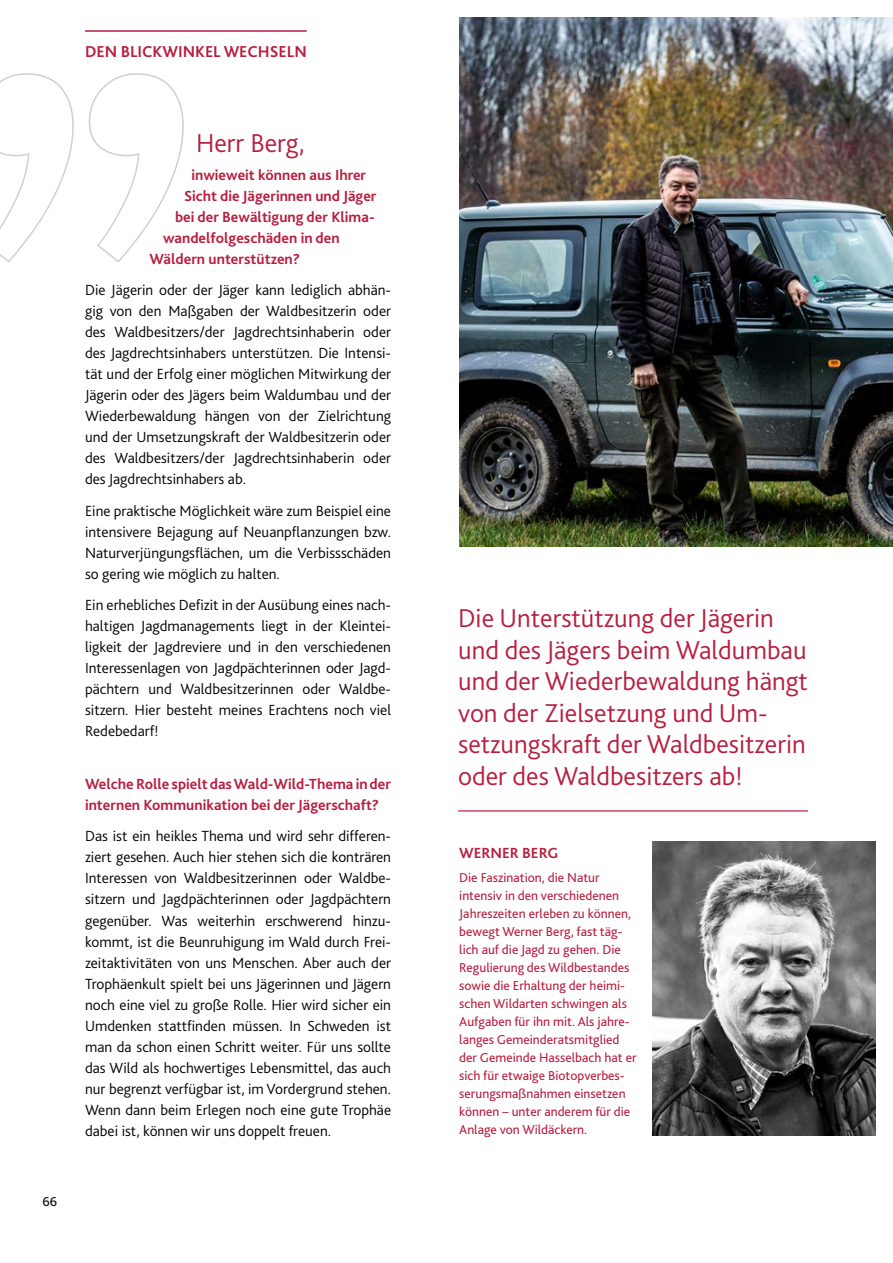
<style>
.page{position:relative;width:893px;height:1263px;background:#fff}
.page>*{position:absolute;margin:0;border:0;box-sizing:border-box;transform-origin:0 0}
.t1{font:300 27px/31.5px "Bliss 2";color:#b71e3f}
.t2{font:700 16.5px "Bliss 2";color:#b71e3f}
.t3{font:300 15.3px/21px "Bliss 2";color:#000;text-align:justify}
.t4{font:700 15.3px/21px "Bliss 2";color:#b71e3f}
.t5{font:13.5px/18px "Bliss 2";color:#b71e3f}
.t6{font:13.5px "Bliss 2";color:#000}
</style>
<div class="page">
<hr style="left:85px;top:30px;width:222px;height:2px;background:#b71e3f">
<img style="left:653px;top:842px;width:223px;height:293px">
<img style="left:459px;top:17px;width:434px;height:530px">
<hr style="left:458px;top:810px;width:350px;height:1px;background:#b71e3f">
<svg style="left:0;top:73px;width:184px;height:190px"></svg>
<p class="t2" style="left:85px;top:41px;width:223px">DEN BLICKWINKEL WECHSELN</p>
<p class="t6" style="left:43px;top:1193px;width:16px">66</p>
<h1 class="t1" style="left:196px;top:126px;width:110px">Herr Berg,</h1>
<p class="t4" style="left:192px;top:164px;width:176px">inwieweit können aus Ihrer</p>
<p class="t4" style="left:184px;top:185px;width:194px">Sicht die Jägerinnen und Jäger</p>
<p class="t4" style="left:175px;top:206px;width:199px">bei der Bewältigung der Klima-</p>
<p class="t4" style="left:163px;top:227px;width:178px">wandelfolgeschäden in den</p>
<p class="t4" style="left:150px;top:248px;width:152px">Wäldern unterstützen?</p>
<p class="t3" style="left:85px;top:279px;width:308px">Die Jägerin oder der Jäger kann lediglich abhän&shy;gig von den Maßgaben der Waldbesitzerin oder des Waldbesitzers/der Jagdrechtsinhaberin oder des Jagdrechtsinhabers unterstützen. Die Intensi&shy;tät und der Erfolg einer möglichen Mitwirkung der Jägerin oder des Jägers beim Waldumbau und der Wiederbewaldung hängen von der Zielrichtung und der Umsetzungskraft der Waldbesitzerin oder des Waldbesitzers/der Jagdrechtsinhaberin oder des Jagdrechtsinhabers ab.</p>
<p class="t3" style="left:85px;top:500px;width:308px">Eine praktische Möglichkeit wäre zum Beispiel eine intensivere Bejagung auf Neuanpflanzungen bzw.<br>Naturverjüngungsflächen, um die Verbissschäden so gering wie möglich zu halten.</p>
<p class="t3" style="left:85px;top:594px;width:308px">Ein erhebliches Defizit in der Ausübung eines nach&shy;haltigen Jagdmanagements liegt in der Kleintei&shy;ligkeit der Jagdreviere und in den verschiedenen Interessenlagen von Jagdpächterinnen oder Jagd&shy;pächtern und Waldbesitzerinnen oder Waldbe&shy;sitzern. Hier besteht meines Erachtens noch viel Redebedarf!</p>
<p class="t4" style="left:85px;top:773px;width:308px">Welche Rolle spielt das Wald-Wild-Thema in der internen Kommunikation bei der Jägerschaft?</p>
<p class="t3" style="left:85px;top:825px;width:308px">Das ist ein heikles Thema und wird sehr differen&shy;ziert gesehen. Auch hier stehen sich die konträren Interessen von Waldbesitzerinnen oder Waldbe&shy;sitzern und Jagdpächterinnen oder Jagdpächtern gegenüber. Was weiterhin erschwerend hinzu&shy;kommt, ist die Beunruhigung im Wald durch Frei&shy;zeitaktivitäten von uns Menschen. Aber auch der Trophäenkult spielt bei uns Jägerinnen und Jägern noch eine viel zu große Rolle. Hier wird sicher ein Umdenken stattfinden müssen. In Schweden ist man da schon einen Schritt weiter. Für uns sollte das Wild als hochwertiges Lebensmittel, das auch nur begrenzt verfügbar ist, im Vordergrund stehen.<br>Wenn dann beim Erlegen noch eine gute Trophäe dabei ist, können wir uns doppelt freuen.</p>
<h1 class="t1" style="left:458px;top:602px;width:351px">Die Unterstützung der Jägerin und des Jägers beim Waldumbau und der Wiederbewaldung hängt von der Zielsetzung und Um&shy;setzungskraft der Waldbesitzerin oder des Waldbesitzers ab!</h1>
<p class="t4" style="left:459px;top:842px;width:101px">WERNER BERG</p>
<p class="t5" style="left:459px;top:869px;width:179px">Die Faszination, die Natur intensiv in den verschiedenen<br>Jahreszeiten erleben zu können, bewegt Werner Berg, fast täg&shy;lich auf die Jagd zu gehen. Die<br>Regulierung des Wildbestandes sowie die Erhaltung der heimi&shy;schen Wildarten schwingen als<br>Aufgaben für ihn mit. Als jahre&shy;langes Gemeinderatsmitglied der Gemeinde Hasselbach hat er sich für etwaige Biotopverbes&shy;serungsmaßnahmen einsetzen können – unter anderem für die<br>Anlage von Wildäckern.</p>
</div>
